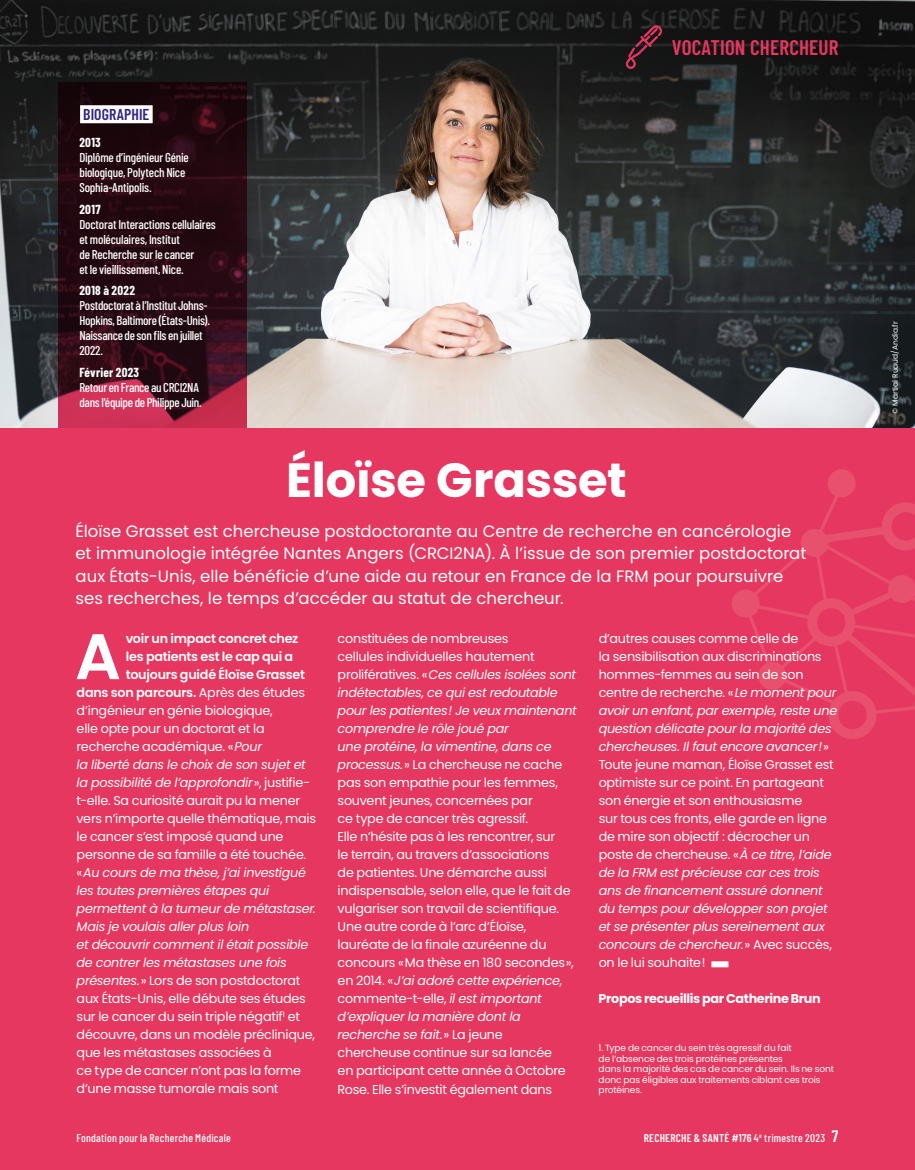
<style>
.page{position:relative;width:915px;height:1170px;background:#fff}
.page>*{position:absolute;margin:0;border:0;box-sizing:border-box;transform-origin:0 0}
.t1{font:600 64.35px "Poppins";color:#fff}
.t2{font:700 48px "Poppins";letter-spacing:-.01em;color:#fff}
.t3{font:600 21px "Barlow Condensed";letter-spacing:.005em;color:#e53760}
.t4{font:16.5px/22.5px "Poppins";color:#fff}
.t5{font:600 15.75px "Barlow Condensed";letter-spacing:.005em;color:#312783}
.t6{font:12.75px/18px "Poppins";letter-spacing:-.02em;color:#fff}
.t7{font:500 12.75px/15px "Barlow Condensed";letter-spacing:-.02em;color:#fff}
.t8{font:italic 12.75px "Poppins";letter-spacing:-.02em;color:#fff}
.t9{font:600 12.75px "Poppins";letter-spacing:-.02em;color:#fff}
.t10{font:700 12.75px "Poppins";letter-spacing:-.03em;color:#fff}
.t11{font:700 12.75px "Barlow Condensed";letter-spacing:.02em;color:#fff}
.t12{font:600 11.25px "Barlow Condensed";letter-spacing:.02em;color:#fff}
.t13{font:500 11.25px "Barlow Condensed";letter-spacing:.02em;color:#fff}
.t14{font:9px/10.5px "Poppins";letter-spacing:-.005em;color:#fff}
.t15{font:7.5px "Poppins";color:#fff}
.s1{font-weight:400}
.s2{font-style:italic}
.s3{font-style:normal}
.s4{font-weight:500}
.s5{font-size:16.5px}
</style>
<div class="page">
<img style="left:0;top:0;width:914px;height:428px">
<svg style="left:58px;top:83px;width:188px;height:345px;background:#370d18"></svg>
<div style="left:80px;top:105px;width:73px;height:18px;background:#fff"></div>
<div style="left:0;top:428px;width:914px;height:741px;background:#e53760"></div>
<svg style="left:732px;top:469px;width:182px;height:270px"></svg>
<svg style="left:625px;top:25px;width:36px;height:44px;background:#3d1c24"></svg>
<div style="left:711px;top:961px;width:17px;height:6px;background:#fff"></div>
<p class="t5" style="left:83px;top:103px;width:68px">BIOGRAPHIE</p>
<p class="t11" style="left:79px;top:134px;width:23px">2013</p>
<p class="t7" style="left:79px;top:149px;width:111px">Diplôme d’ingénieur Génie biologique, Polytech Nice<br>Sophia-Antipolis.</p>
<p class="t11" style="left:79px;top:200px;width:23px">2017</p>
<p class="t7" style="left:79px;top:216px;width:138px">Doctorat Interactions cellulaires etmoléculaires, Institut<br>de Recherche surle cancer<br>et le vieillissement, Nice.</p>
<p class="t11" style="left:79px;top:281px;width:57px">2018 à 2022</p>
<p class="t7" style="left:79px;top:297px;width:132px">Postdoctorat à l’Institut Johns-<br>Hopkins, Baltimore (États-Unis).<br>Naissance de sonfils en juillet<br>2022.</p>
<p class="t11" style="left:79px;top:363px;width:61px">Février 2023</p>
<p class="t7" style="left:79px;top:378px;width:124px">Retour en France au CRCI2NA dansl’équipe de Philippe Juin.</p>
<h3 class="t3" style="left:671px;top:32px;width:168px">VOCATION CHERCHEUR</h3>
<h2 class="t2" style="left:286px;top:452px;width:342px">Éloïse Grasset</h2>
<p class="t4" style="left:75px;top:519px;width:732px">Éloïse Grasset est chercheuse postdoctorante au Centre de recherche en cancérologie et immunologie intégrée Nantes Angers (CRCI2NA). À l’issue de son premier postdoctorat aux États-Unis, elle bénéficie d’une aide au retour en France de la FRM pour poursuivre ses recherches, le temps d’accéder au statut de chercheur.</p>
<h1 class="t1" style="left:75px;top:619px;width:48px">A</h1>
<p class="t9" style="left:126px;top:631px;width:174px">voir un impact concret chez</p>
<p class="t9" style="left:126px;top:649px;width:169px">les patients est le cap qui a</p>
<p class="t9" style="left:126px;top:667px;width:181px">toujours guidé Éloïse Grasset</p>
<p class="t9" style="left:77px;top:685px;width:230px">dans son parcours. <span class="s1">Après des études</span></p>
<p class="t6" style="left:77px;top:701px;width:198px">d’ingénieur en génie biologique,</p>
<p class="t6" style="left:77px;top:719px;width:189px">elle opte pour un doctorat et la</p>
<p class="t6" style="left:77px;top:737px;width:187px">recherche académique. «<span class="s2">Pour</span></p>
<p class="t8" style="left:77px;top:757px;width:231px">la liberté dans le choix de son sujet et</p>
<p class="t8" style="left:77px;top:775px;width:235px">la possibilité de l’approfondir<span class="s3">», justifie-</span></p>
<p class="t6" style="left:77px;top:791px;width:225px">t-elle. Sa curiosité aurait pu la mener</p>
<p class="t6" style="left:77px;top:809px;width:241px">vers n’importe quelle thématique, mais</p>
<p class="t6" style="left:77px;top:827px;width:208px">le cancer s’est imposé quand une</p>
<p class="t6" style="left:77px;top:845px;width:231px">personne de sa famille a été touchée.</p>
<p class="t8" style="left:77px;top:865px;width:231px"><span class="s3">«</span>Au cours de ma thèse, j’ai investigué</p>
<p class="t8" style="left:77px;top:883px;width:194px">les toutes premières étapes qui</p>
<p class="t8" style="left:77px;top:901px;width:241px">permettent à la tumeur de métastaser.</p>
<p class="t8" style="left:77px;top:919px;width:174px">Mais je voulais aller plus loin</p>
<p class="t8" style="left:77px;top:937px;width:233px">et découvrir comment il était possible</p>
<p class="t8" style="left:77px;top:955px;width:212px">de contrer les métastases une fois</p>
<p class="t6" style="left:77px;top:971px;width:225px"><span class="s2">présentes.</span>» Lors de son postdoctorat</p>
<p class="t6" style="left:77px;top:989px;width:231px">aux États-Unis, elle débute ses études</p>
<p class="t6" style="left:77px;top:1007px;width:225px">sur le cancer du sein triple négatif<sup>1</sup> et</p>
<p class="t6" style="left:77px;top:1025px;width:240px">découvre, dans un modèle préclinique,</p>
<p class="t6" style="left:77px;top:1043px;width:197px">que les métastases associées à</p>
<p class="t6" style="left:77px;top:1061px;width:226px">ce type de cancer n’ont pas la forme</p>
<p class="t6" style="left:77px;top:1079px;width:203px">d’une masse tumorale mais sont</p>
<p class="t6" style="left:337px;top:629px;width:240px">constituées de nombreuses<br>cellules individuelles hautement prolifératives. «<span class="s2">Ces cellules isolées sont indétectables, ce qui est redoutable pour les patientes! Je veux maintenant comprendre le rôle joué par<br>une protéine, la vimentine, dans ce processus.</span>» La chercheuse ne cache pas son empathie pour les femmes, souvent jeunes, concernées par<br>ce type de cancer très agressif.<br>Elle n’hésite pas à les rencontrer, sur<br>le terrain, au travers d’associations<br>de patientes. Une démarche aussi indispensable, selon elle, que le fait de vulgariser son travail de scientifique.<br>Une autre corde à l’arc d’Éloïse, lauréate de la finale azuréenne du concours «Ma thèse en 180 secondes», en 2014. «<span class="s2">J’ai adoré cette expérience</span>, commente-t-elle, <span class="s2">il est important d’expliquer la manière dont la recherche se fait.</span>» La jeune chercheuse continue sur sa lancée<br>en participant cette année à Octobre Rose. Elle s’investit également dans</p>
<p class="t6" style="left:598px;top:629px;width:240px">d’autres causes comme celle de<br>la sensibilisation aux discriminations hommes-femmes au sein de son centre de recherche. «<span class="s2">Le moment pour avoir un enfant, par exemple, reste une question délicate pour la majorité des chercheuses. Il faut encore avancer!</span>» Toute jeune maman, Éloïse Grasset est optimiste sur ce point. En partageant son énergie et son enthousiasme<br>sur tous ces fronts, elle garde en ligne de mire son objectif : décrocher un poste de chercheuse. «<span class="s2">À ce titre, l’aide de la FRM est précieuse car ces trois ans de financement assuré donnent du temps pour développer son projet et se présenter plus sereinement aux concours de chercheur.</span>» Avec succès, on le lui souhaite!</p>
<p class="t10" style="left:598px;top:991px;width:223px">Propos recueillis par Catherine Brun</p>
<p class="t14" style="left:598px;top:1042px;width:237px">1. Type de cancer du sein très agressif du fait<br>de l’absence des trois protéines présentes<br>dans la majorité des cas de cancer du sein. Ils ne sont donc pas éligibles aux traitements ciblant ces trois protéines.</p>
<p class="t13" style="left:77px;top:1129px;width:156px">Fondation pour la Recherche Médicale</p>
<p class="t12" style="left:643px;top:1129px;width:196px">RECHERCHE &amp; SANTÉ #176 <span class="s4">4</span><sup>e</sup> <span class="s4">trimestre 2023</span> <span class="s5">7</span></p>
<p class="t15" style="left:890px;top:414px;width:94px;rotate:-90deg">© Martial Ruaud/Andia.fr</p>
</div>
